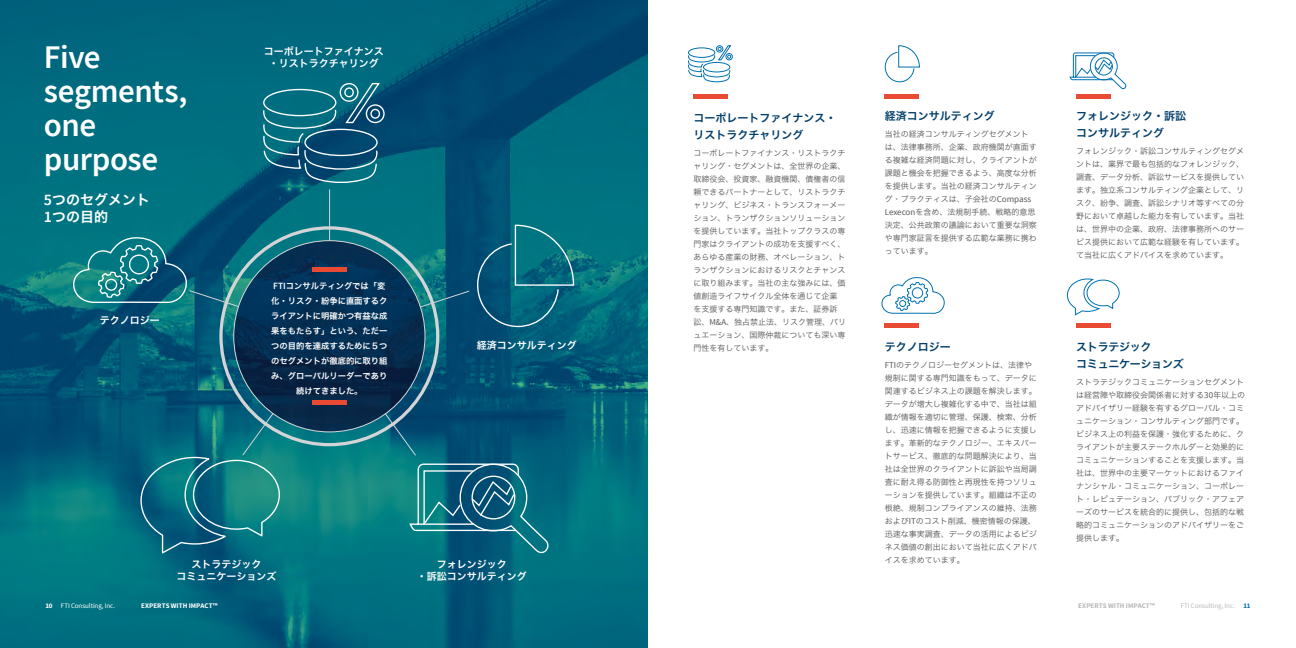
<style>
.page{position:relative;width:1296px;height:648px;background:#fff}
.page>*{position:absolute;margin:0;border:0;box-sizing:border-box;transform-origin:0 0}
.t1{font:600 33px/34px "Source Sans Pro";letter-spacing:-.015em;color:#fff}
.t2{font:14px/17px "Hira Kaku Pro W6";color:#fff}
.t3{font:11px/17.2px "Hira Kaku Pro N W6";color:#003e69}
.t4{font:11px/17.2px "Hira Kaku Pro N W6";letter-spacing:-.025em;color:#003e69}
.t5{font:10px/12px "Hira Kaku Pro N W6";color:#fff;text-align:center}
.t6{font:8.3px/15px "Hira Kaku Pro N W6";color:#fff;text-align:center}
.t7{font:8px/13px "Hira Kaku Pro N W3";color:#575756}
.t8{font:7px "Source Sans Pro";letter-spacing:-.01em;color:#fff}
.t9{font:7px "Source Sans Pro";letter-spacing:-.01em;color:#b7b8b9}
.t10{font:700 7px "Source Sans Pro";letter-spacing:.01em;color:#fff}
.t11{font:700 7px "Source Sans Pro";letter-spacing:.01em;color:#b7b8b9}
.s1{font-family:"Source Sans Pro";font-weight:600;font-size:16px}
.s2{font-family:"Source Sans Pro";font-weight:600;font-size:9.5px}
.s3{font-family:"Source Sans Pro";font-size:9px}
.s4{font-weight:700}
.s5{font-weight:700;color:#0071b3}
</style>
<div class="page">
<img style="left:0;top:0;width:648px;height:648px">
<svg style="left:262px;top:82px;width:123px;height:103px;background:#1b6c85"></svg>
<svg style="left:409px;top:463px;width:140px;height:91px;background:#1c7488"></svg>
<svg style="left:476px;top:224px;width:99px;height:104px;background:#0d6981"></svg>
<img style="left:234px;top:241px;width:191px;height:191px;border-radius:95px">
<hr style="left:329px;top:190px;width:1px;height:51px;background:#d3d4d5">
<svg style="left:69px;top:235px;width:171px;height:73px;background:#187284"></svg>
<svg style="left:140px;top:412px;width:141px;height:142px;background:#107583"></svg>
<svg style="left:384px;top:413px;width:33px;height:43px"></svg>
<svg style="left:419px;top:290px;width:51px;height:18px"></svg>
<svg style="left:885px;top:45px;width:35px;height:38px"></svg>
<svg style="left:688px;top:45px;width:45px;height:38px"></svg>
<svg style="left:1069px;top:52px;width:57px;height:37px"></svg>
<div style="left:693px;top:94px;width:34px;height:5px;background:#e94a34"></div>
<div style="left:885px;top:323px;width:34px;height:5px;background:#e94a34"></div>
<svg style="left:881px;top:277px;width:64px;height:37px"></svg>
<div style="left:1076px;top:94px;width:34px;height:5px;background:#e94a34"></div>
<div style="left:885px;top:94px;width:34px;height:5px;background:#e94a34"></div>
<svg style="left:1067px;top:278px;width:53px;height:38px"></svg>
<div style="left:1076px;top:323px;width:34px;height:5px;background:#e94a34"></div>
<div style="left:313px;top:267px;width:34px;height:5px;background:#e94a34"></div>
<hr style="left:313px;top:400px;width:34px;height:4px;background:#e94a34">
<h1 class="t1" style="left:44px;top:41px;width:145px">Five segments, one purpose</h1>
<h2 class="t2" style="left:44px;top:190px;width:108px"><span class="s1">5</span>つのセグメント<br><span class="s1">1</span>つの目的</h2>
<p class="t5" style="left:100px;top:314px;width:61px">テクノロジー</p>
<p class="t5" style="left:264px;top:45px;width:121px">コーポレートファイナンス・リストラクチャリング</p>
<p class="t6" style="left:271px;top:278px;width:118px"><span class="s2">FTI</span>コンサルティングでは「変化・リスク・紛争に直面するクライアントに明確かつ有益な成果をもたらす」という、ただ一つの目的を達成するために５つのセグメントが徹底的に取り組み、グローバルリーダーであり続けてきました。</p>
<p class="t5" style="left:477px;top:339px;width:101px">経済コンサルティング</p>
<p class="t5" style="left:176px;top:558px;width:101px">ストラテジック<br>コミュニケーションズ</p>
<p class="t5" style="left:417px;top:558px;width:111px">フォレンジック<br>・訴訟コンサルティング</p>
<h3 class="t3" style="left:693px;top:109px;width:144px">コーポレートファイナンス・リストラクチャリング</h3>
<p class="t7" style="left:693px;top:146px;width:154px">コーポレートファイナンス・リストラクチャリング・セグメントは、全世界の企業、取締役会、投資家、融資機関、債権者の信頼できるパートナーとして、リストラクチャリング、ビジネス・トランスフォーメーション、トランザクションソリューションを提供しています。当社トップクラスの専門家はクライアントの成功を支援すべく、あらゆる産業の財務、オペレーション、トランザクションにおけるリスクとチャンスに取り組みます。当社の主な強みには、価値創造ライフサイクル全体を通じて企業を支援する専門知識です。また、証券訴訟、<span class="s3">M&amp;A</span>、独占禁止法、リスク管理、バリュエーション、国際仲裁についても深い専門性を有しています。</p>
<h3 class="t3" style="left:885px;top:107px;width:111px">経済コンサルティング</h3>
<p class="t7" style="left:885px;top:127px;width:154px">当社の経済コンサルティングセグメントは、法律事務所、企業、政府機関が直面する複雑な経済問題に対し、クライアントが課題と機会を把握できるよう、高度な分析を提供します。当社の経済コンサルティング・プラクティスは、子会社の<span class="s3">Compass<br>Lexecon</span>を含め、法規制手続、戦略的意思決定、公共政策の議論において重要な洞察や専門家証言を提供する広範な業務に携わっています。</p>
<h3 class="t3" style="left:885px;top:337px;width:67px">テクノロジー</h3>
<p class="t7" style="left:885px;top:358px;width:154px"><span class="s3">FTI</span>のテクノロジーセグメントは、法律や規制に関する専門知識をもって、データに関連するビジネス上の課題を解決します。データが増大し複雑化する中で、当社は組織が情報を適切に管理、保護、検索、分析し、迅速に情報を把握できるように支援します。革新的なテクノロジー、エキスパートサービス、徹底的な問題解決により、当社は全世界のクライアントに訴訟や当局調査に耐え得る防御性と再現性を持つソリューションを提供しています。組織は不正の根絶、規制コンプライアンスの維持、法務および<span class="s3">IT</span>のコスト削減、機密情報の保護、迅速な事実調査、データの活用によるビジネス価値の創出において当社に広くアドバイスを求めています。</p>
<h3 class="t3" style="left:1076px;top:107px;width:111px">フォレンジック・訴訟コンサルティング</h3>
<p class="t7" style="left:1076px;top:144px;width:169px;text-align:justify">フォレンジック・訴訟コンサルティングセグメントは、業界で最も包括的なフォレンジック、調査、データ分析、訴訟サービスを提供しています。独立系コンサルティング企業として、リスク、紛争、調査、訴訟シナリオ等すべての分野において卓越した能力を有しています。当社は、世界中の企業、政府、法律事務所へのサービス提供において広範な経験を有しています。て当社に広くアドバイスを求めています。</p>
<h3 class="t4" style="left:1076px;top:337px;width:109px">ストラテジック<br>コミュニケーションズ</h3>
<p class="t7" style="left:1076px;top:375px;width:170px;text-align:justify">ストラテジックコミュニケーションセグメントは経営陣や取締役会関係者に対する<span class="s3">30</span>年以上のアドバイザリー経験を有するグローバル・コミュニケーション・コンサルティング部門です。ビジネス上の利益を保護・強化するために、クライアントが主要ステークホルダーと効果的にコミュニケーションすることを支援します。当社は、世界中の主要マーケットにおけるファイナンシャル・コミュニケーション、コーポレート・レピュテーション、パブリック・アフェアーズのサービスを統合的に提供し、包括的な戦略的コミュニケーションのアドバイザリーをご提供します。</p>
<p class="t8" style="left:45px;top:601px;width:71px"><span class="s4">10</span> FTI Consulting, Inc.</p>
<p class="t9" style="left:1181px;top:601px;width:71px">FTI Consulting, Inc. <span class="s5">11</span></p>
<p class="t10" style="left:141px;top:601px;width:78px">EXPERTS WITH IMPACT™</p>
<p class="t11" style="left:1078px;top:601px;width:78px">EXPERTS WITH IMPACT™</p>
</div>
